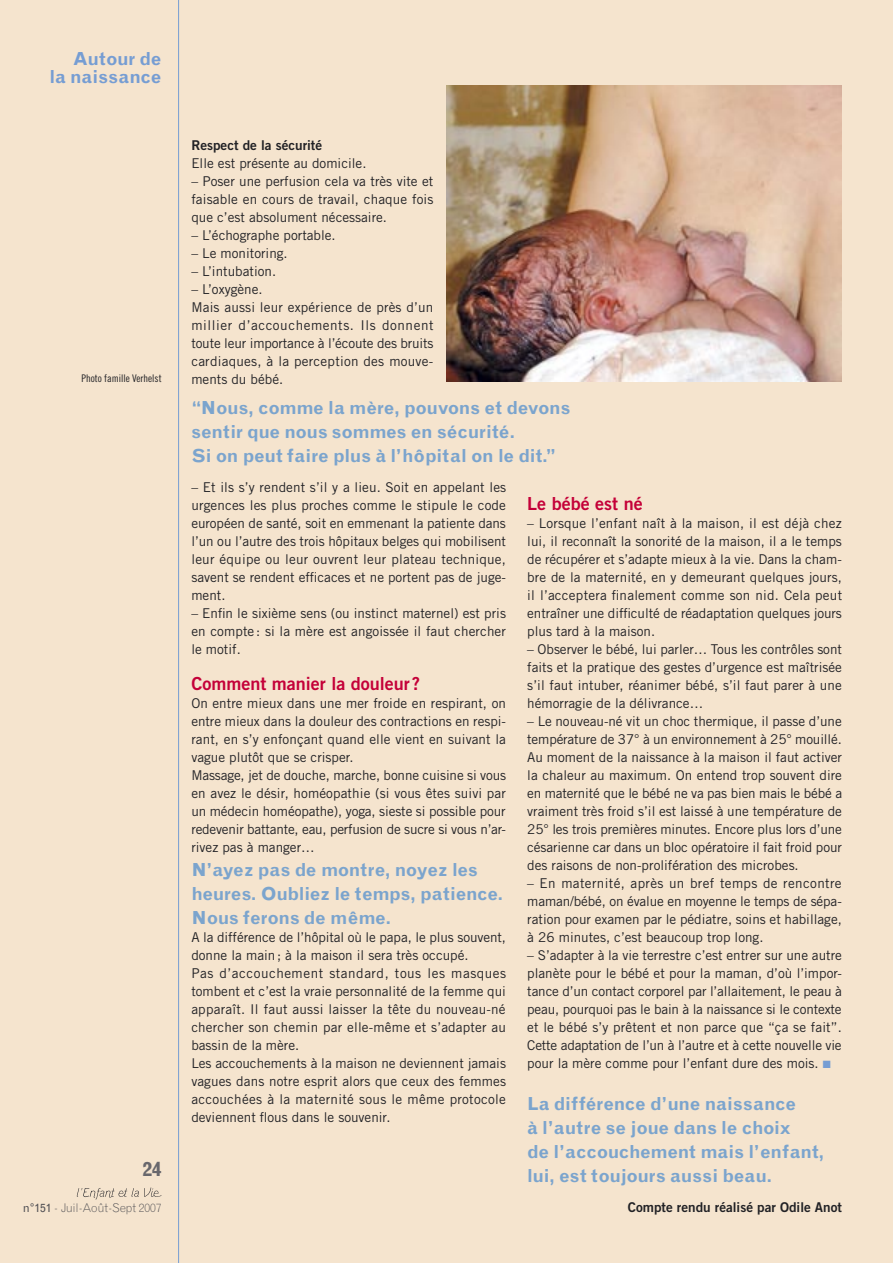
<style>
.page{position:relative;width:893px;height:1263px;background:#f5e4ce}
.page>*{position:absolute;margin:0;border:0;box-sizing:border-box;transform-origin:0 0}
.t1{font:700 19.5px "Grotesque";color:#68676c}
.t2{font:700 18px/24px "Grotesque";letter-spacing:-.005em;color:#7ba4cd}
.t3{font:18px "Trade Gothic Bold Two";color:#c40038}
.t4{font:700 18px/18px "Grotesque";letter-spacing:-.005em;color:#769dd3;text-align:right}
.t5{font:13.5px/18px "Trade Gothic";color:#212125;text-align:justify}
.t6{font:13.5px "Trade Gothic Bold Two";color:#212125}
.t7{font:300 12px "Grotesque";letter-spacing:-.01em;color:#515054}
.t8{font:10.5px "Trade Gothic Cond Eighteen";color:#212125}
.s1{font-weight:400}
.s2{color:#769dd3}
</style>
<div class="page">
<hr style="left:178px;top:0;width:1px;height:1263px;background:#769dd3">
<svg style="left:77px;top:1187px;width:85px;height:12px"></svg>
<img style="left:446px;top:85px;width:396px;height:297px">
<h2 class="t4" style="left:49px;top:49px;width:114px">Autour de<br>la naissance</h2>
<p class="t8" style="left:81px;top:372px;width:82px">Photo famille Verhelst</p>
<h1 class="t1" style="left:143px;top:1157px;width:20px">24</h1>
<p class="t7" style="left:23px;top:1200px;width:140px"><span class="s1">n°151</span> - Juil-Août-Sept 2007</p>
<p class="t6" style="left:191px;top:136px;width:132px">Respect de la sécurité</p>
<p class="t5" style="left:191px;top:154px;width:177px">Elle est présente au domicile.</p>
<p class="t5" style="left:191px;top:172px;width:244px">– Poser une perfusion cela va très vite et faisable en cours de travail, chaque fois que c’est absolument nécessaire.</p>
<p class="t5" style="left:191px;top:226px;width:146px">– L’échographe portable.</p>
<p class="t5" style="left:191px;top:244px;width:98px">– Le monitoring.</p>
<p class="t5" style="left:191px;top:262px;width:86px">– L’intubation.</p>
<p class="t5" style="left:191px;top:280px;width:244px;text-align:left">– L’oxygène.<br>Mais aussi leur expérience de près d’un millier d’accouchements. Ils donnent toute leur importance à l’écoute des bruits cardiaques, à la perception des mouve&shy;ments du bébé.</p>
<h2 class="t2" style="left:191px;top:395px;width:380px">“Nous, comme la mère, pouvons et devons sentir que nous sommes en sécurité.<br>Si on peut faire plus à l’hôpital on le dit.”</h2>
<p class="t5" style="left:191px;top:478px;width:316px">– Et ils s’y rendent s’il y a lieu. Soit en appelant les urgences les plus proches comme le stipule le code européen de santé, soit en emmenant la patiente dans l’un ou l’autre des trois hôpitaux belges qui mobilisent leur équipe ou leur ouvrent leur plateau technique, savent se rendent efficaces et ne portent pas de juge&shy;ment.</p>
<p class="t5" style="left:191px;top:604px;width:316px">– Enfin le sixième sens (ou instinct maternel) est pris en compte : si la mère est angoissée il faut chercher le motif.</p>
<h2 class="t3" style="left:191px;top:672px;width:230px">Comment manier la douleur ?</h2>
<p class="t5" style="left:191px;top:694px;width:316px;text-align:left">On entre mieux dans une mer froide en respirant, on entre mieux dans la douleur des contractions en respi&shy;rant, en s’y enfonçant quand elle vient en suivant la vague plutôt que se crisper.<br>Massage, jet de douche, marche, bonne cuisine si vous en avez le désir, homéopathie (si vous êtes suivi par un médecin homéopathe), yoga, sieste si possible pour redevenir battante, eau, perfusion de sucre si vous n’ar&shy;rivez pas à manger…</p>
<h2 class="t2" style="left:191px;top:857px;width:314px">N’ayez pas de montre, noyez les heures. Oubliez le temps, patience.<br>Nous ferons de même.</h2>
<p class="t5" style="left:191px;top:928px;width:316px;text-align:left">A la différence de l’hôpital où le papa, le plus souvent, donne la main ; à la maison il sera très occupé.<br>Pas d’accouchement standard, tous les masques tombent et c’est la vraie personnalité de la femme qui apparaît. Il faut aussi laisser la tête du nouveau-né chercher son chemin par elle-même et s’adapter au bassin de la mère.<br>Les accouchements à la maison ne deviennent jamais vagues dans notre esprit alors que ceux des femmes accouchées à la maternité sous le même protocole deviennent flous dans le souvenir.</p>
<h2 class="t3" style="left:527px;top:492px;width:117px">Le bébé est né</h2>
<p class="t5" style="left:527px;top:514px;width:316px">– Lorsque l’enfant naît à la maison, il est déjà chez lui, il reconnaît la sonorité de la maison, il a le temps de récupérer et s’adapte mieux à la vie. Dans la cham&shy;bre de la maternité, en y demeurant quelques jours, il l’acceptera finalement comme son nid. Cela peut entraîner une difficulté de réadaptation quelques jours plus tard à la maison.</p>
<p class="t5" style="left:527px;top:640px;width:316px">– Observer le bébé, lui parler… Tous les contrôles sont faits et la pratique des gestes d’urgence est maîtrisée s’il faut intuber, réanimer bébé, s’il faut parer à une hémorragie de la délivrance…</p>
<p class="t5" style="left:527px;top:712px;width:316px">– Le nouveau-né vit un choc thermique, il passe d’une température de 37° à un environnement à 25° mouillé.<br>Au moment de la naissance à la maison il faut activer la chaleur au maximum. On entend trop souvent dire en maternité que le bébé ne va pas bien mais le bébé a vraiment très froid s’il est laissé à une température de 25° les trois premières minutes. Encore plus lors d’une césarienne car dans un bloc opératoire il fait froid pour des raisons de non-prolifération des microbes.</p>
<p class="t5" style="left:527px;top:874px;width:316px">– En maternité, après un bref temps de rencontre maman/bébé, on évalue en moyenne le temps de sépa&shy;ration pour examen par le pédiatre, soins et habillage, à 26 minutes, c’est beaucoup trop long.</p>
<p class="t5" style="left:527px;top:946px;width:316px">– S’adapter à la vie terrestre c’est entrer sur une autre planète pour le bébé et pour la maman, d’où l’impor&shy;tance d’un contact corporel par l’allaitement, le peau à peau, pourquoi pas le bain à la naissance si le contexte et le bébé s’y prêtent et non parce que “ça se fait”.<br>Cette adaptation de l’un à l’autre et à cette nouvelle vie pour la mère comme pour l’enfant dure des mois. <span class="s2">■</span></p>
<h2 class="t2" style="left:527px;top:1091px;width:298px">La différence d’une naissance<br>à l’autre se joue dans le choix<br>de l’accouchement mais l’enfant, lui, est toujours aussi beau.</h2>
<p class="t6" style="left:628px;top:1198px;width:216px">Compte rendu réalisé par Odile Anot</p>
</div>
